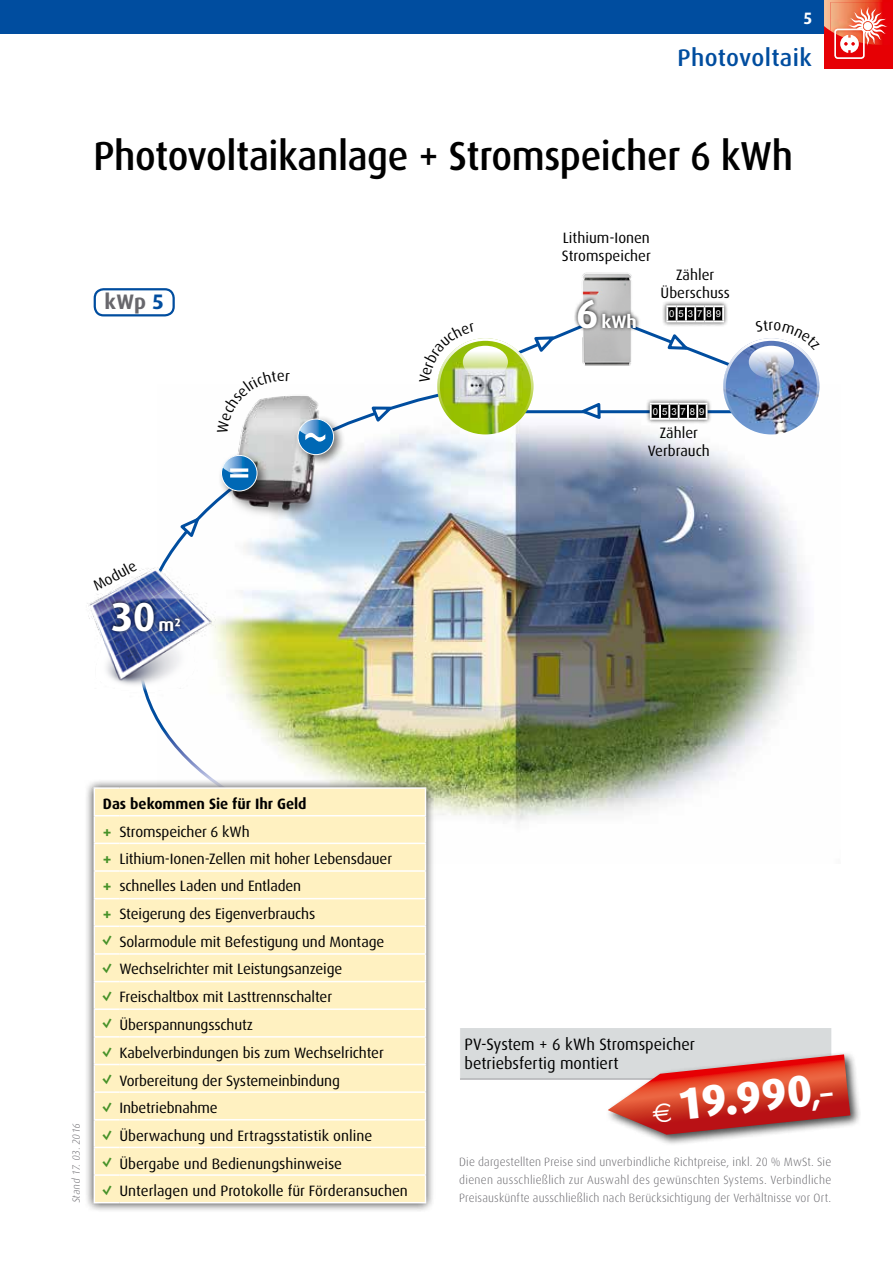
<style>
.page{position:relative;width:893px;height:1263px;background:#fff}
.page>*{position:absolute;margin:0;border:0;box-sizing:border-box;transform-origin:0 0}
.t1{font:800 44.7px "Dax OT";color:#fff}
.t2{font:500 40.5px "Dax OT";letter-spacing:-.01em;color:#000;scale:.95 1}
.t3{font:700 40.5px "Dax OT";color:#fff}
.t4{font:500 24px "Dax OT";letter-spacing:.015em;color:#004d9f}
.t5{font:700 21px "Dax OT";color:#68676c}
.t6{font:700 18px "Dax OT";color:#fff}
.t7{font:16.5px/19.5px "Dax OT";color:#000}
.t8{font:700 16.5px "Dax OT";color:#fff;scale:.95 1}
.t9{font:15px/27.3px "Dax Pro";letter-spacing:-.01em;color:#000}
.t10{font:15px/18px "Dax OT";color:#000;text-align:center}
.t11{font:700 15px "Dax OT";color:#000}
.t12{font:300 12px/18px "Dax OT";letter-spacing:.01em;color:#68676c;text-align:justify}
.t13{font:italic 300 10.5px "Dax OT";color:#68676c}
.t14{font:9.6px "Arial";letter-spacing:.42em;color:#fff}
.s1{color:#004d9f}
.s2{font-weight:700;font-size:16.5px;color:#479229}
.s3{font-weight:700;font-size:13.5px;color:#479229}
.s4{font-family:"Euro Sans";font-weight:400;font-size:26.85px}
.s5{font-size:29.1px}
</style>
<div class="page">
<div style="left:94px;top:288px;width:81px;height:28px;border:2px solid #004d9f;border-radius:9px"></div>
<div style="left:605px;top:1051px;width:257px;height:95px;background:#000;opacity:.74"></div>
<svg style="left:460px;top:1028px;width:390px;height:107px"></svg>
<img style="left:436px;top:435px;width:372px;height:388px">
<img style="left:146px;top:398px;width:372px;height:404px">
<svg style="left:369px;top:405px;width:28px;height:19px"></svg>
<img style="left:87px;top:560px;width:141px;height:140px">
<img style="left:233px;top:395px;width:99px;height:123px">
<div style="left:218px;top:452px;width:51px;height:51px;background:#000;opacity:.55"></div>
<div style="left:221px;top:455px;width:36px;height:36px;background:#0068b5;border-radius:50%"></div>
<svg style="left:222px;top:455px;width:35px;height:20px"></svg>
<div style="left:221px;top:455px;width:36px;height:36px;border:1px solid #fff;border-radius:50%"></div>
<svg style="left:230px;top:468px;width:18px;height:4px"></svg>
<hr style="left:230px;top:474px;width:18px;height:3px;background:#fff">
<div style="left:294px;top:415px;width:52px;height:52px;background:#000;opacity:.55"></div>
<div style="left:298px;top:419px;width:36px;height:36px;background:#0068b5;border-radius:50%"></div>
<div style="left:298px;top:419px;width:36px;height:36px;border:1px solid #fff;border-radius:50%"></div>
<svg style="left:299px;top:419px;width:35px;height:23px"></svg>
<svg style="left:177px;top:514px;width:26px;height:26px"></svg>
<div style="left:662px;top:300px;width:67px;height:27px;background:#000;opacity:.75"></div>
<svg style="left:108px;top:598px;width:76px;height:37px;background:#2e4176"></svg>
<div style="left:85px;top:778px;width:351px;height:434px;background:#000;opacity:.75"></div>
<div style="left:119px;top:789px;width:306px;height:413px;background:#fff1c1"></div>
<hr style="left:94px;top:787px;width:25px;height:2px;background:#fff">
<hr style="left:119px;top:787px;width:307px;height:2px;background:#fff">
<hr style="left:119px;top:815px;width:307px;height:1px;background:#fff">
<hr style="left:119px;top:843px;width:307px;height:1px;background:#fff">
<hr style="left:119px;top:870px;width:307px;height:2px;background:#fff">
<hr style="left:119px;top:898px;width:307px;height:1px;background:#fff">
<hr style="left:119px;top:925px;width:307px;height:2px;background:#fff">
<hr style="left:119px;top:953px;width:307px;height:2px;background:#fff">
<hr style="left:119px;top:981px;width:307px;height:1px;background:#fff">
<hr style="left:119px;top:1008px;width:307px;height:2px;background:#fff">
<hr style="left:119px;top:1036px;width:307px;height:1px;background:#fff">
<hr style="left:119px;top:1064px;width:307px;height:1px;background:#fff">
<hr style="left:119px;top:1091px;width:307px;height:2px;background:#fff">
<hr style="left:119px;top:1119px;width:307px;height:1px;background:#fff">
<hr style="left:119px;top:1147px;width:307px;height:1px;background:#fff">
<hr style="left:119px;top:1174px;width:307px;height:2px;background:#fff">
<svg style="left:425px;top:789px;width:1px;height:413px"></svg>
<svg style="left:94px;top:789px;width:25px;height:414px;background:#fef2c6"></svg>
<hr style="left:119px;top:1202px;width:307px;height:1px;background:#fff">
<img style="left:582px;top:272px;width:50px;height:23px">
<svg style="left:578px;top:295px;width:53px;height:10px"></svg>
<div style="left:0;top:0;width:893px;height:34px;background:#004d9f"></div>
<div style="left:824px;top:0;width:69px;height:68px;background:#e60005"></div>
<div style="left:834px;top:29px;width:31px;height:30px;border:2px solid #fff;border-radius:3px"></div>
<svg style="left:824px;top:0;width:63px;height:53px"></svg>
<svg style="left:217px;top:395px;width:73px;height:38px"></svg>
<svg style="left:419px;top:305px;width:401px;height:130px"></svg>
<p class="t8" style="left:803px;top:3px;width:11px">5</p>
<h3 class="t4" style="left:678px;top:35px;width:136px">Photovoltaik</h3>
<h2 class="t2" style="left:94px;top:118px;width:738px">Photovoltaikanlage + Stromspeicher 6 kWh</h2>
<h3 class="t5" style="left:105px;top:282px;width:61px">kWp <span class="s1">5</span></h3>
<p class="t10" style="left:89px;top:576px;width:48px;rotate:-28deg">Module</p>
<h2 class="t3" style="left:111px;top:578px;width:46px">30</h2>
<p class="t6" style="left:158px;top:607px;width:24px">m²</p>
<p class="t10" style="left:562px;top:226px;width:90px;text-align:left">Lithium-Ionen<br>Stromspeicher</p>
<h2 class="t3" style="left:576px;top:275px;width:24px">6</h2>
<p class="t6" style="left:601px;top:304px;width:37px">kWh</p>
<p class="t10" style="left:661px;top:263px;width:71px">Zähler<br>Überschuss</p>
<p class="t14" style="left:669px;top:308px;width:53px">053789</p>
<p class="t14" style="left:653px;top:405px;width:53px">053789</p>
<p class="t10" style="left:648px;top:421px;width:64px">Zähler<br>Verbrauch</p>
<p class="t13" style="left:66px;top:1203px;width:84px;rotate:-90deg">Stand 17.03.2016</p>
<p class="t11" style="left:103px;top:789px;width:205px">Das bekommen Sie für Ihr Geld</p>
<p class="t9" style="left:103px;top:818px;width:291px"><span class="s2">+</span> Stromspeicher 6 kWh<br><span class="s2">+</span> Lithium-Ionen-Zellen mit hoher Lebensdauer <span class="s2">+</span> schnelles Laden und Entladen<br><span class="s2">+</span> Steigerung des Eigenverbrauchs</p>
<p class="t9" style="left:102px;top:928px;width:284px"><span class="s3">✓</span> Solarmodule mit Befestigung und Montage</p>
<p class="t9" style="left:102px;top:955px;width:242px"><span class="s3">✓</span> Wechselrichter mit Leistungsanzeige</p>
<p class="t9" style="left:102px;top:983px;width:231px"><span class="s3">✓</span> Freischaltbox mit Lasttrennschalter</p>
<p class="t9" style="left:102px;top:1011px;width:152px"><span class="s3">✓</span> Überspannungsschutz</p>
<p class="t9" style="left:102px;top:1039px;width:283px"><span class="s3">✓</span> Kabelverbindungen bis zum Wechselrichter</p>
<p class="t9" style="left:102px;top:1067px;width:239px"><span class="s3">✓</span> Vorbereitung der Systemeinbindung</p>
<p class="t9" style="left:102px;top:1094px;width:117px"><span class="s3">✓</span> Inbetriebnahme</p>
<p class="t9" style="left:102px;top:1122px;width:272px"><span class="s3">✓</span> Überwachung und Ertragsstatistik online</p>
<p class="t9" style="left:102px;top:1150px;width:241px"><span class="s3">✓</span> Übergabe und Bedienungshinweise</p>
<p class="t9" style="left:102px;top:1177px;width:307px"><span class="s3">✓</span> Unterlagen und Protokolle für Förderansuchen</p>
<p class="t7" style="left:464px;top:1031px;width:232px">PV-System + 6 kWh Stromspeicher betriebsfertig montiert</p>
<h1 class="t1" style="left:648px;top:1065px;width:183px;rotate:-6deg"><span class="s4">€</span> 19.990<span class="s5">,–</span></h1>
<p class="t12" style="left:459px;top:1150px;width:374px">Die dargestellten Preise sind unverbindliche Richtpreise, inkl. 20 % MwSt. Sie dienen ausschließlich zur Auswahl des gewünschten Systems. Verbindliche Preisauskünfte ausschließlich nach Berücksichtigung der Verhältnisse vor Ort.</p>
</div>
